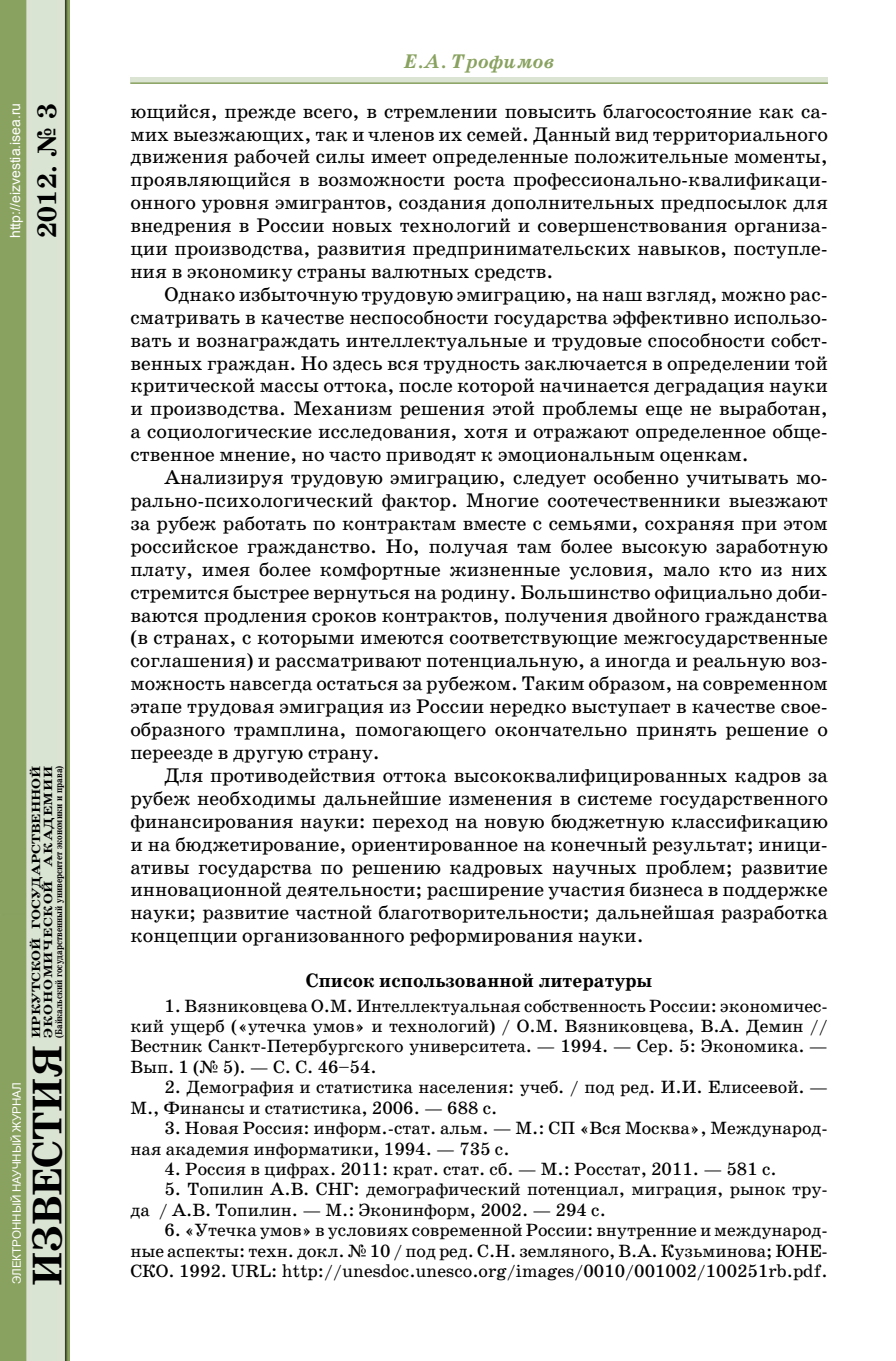
<style>
.page{position:relative;width:896px;height:1361px;background:#fff}
.page>*{position:absolute;margin:0;border:0;box-sizing:border-box;transform-origin:0 0}
.t1{font:700 42px "School Book C";color:#000}
.t2{font:700 27px "School Book C";color:#000}
.t3{font:20px/22.8px "School Book C";color:#000;text-align:justify}
.t4{font:italic 700 20px "School Book C";color:#89a260}
.t5{font:700 19.6px "School Book C";color:#000}
.t6{font:18px/20.4px "School Book C";color:#000}
.t7{font:14px "Arial";color:#fff}
.t8{font:700 12px/12px "School Book C";color:#000;scale:1.25 1}
.t9{font:11.6px "Arial";color:#fff}
.t10{font:700 10px "School Book C";color:#000;scale:.85 1}
</style>
<div class="page">
<div style="left:130px;top:77px;width:698px;height:7px;background:#dbe4d3"></div>
<img style="left:0;top:0;width:70px;height:1361px">
<hr style="left:130px;top:82px;width:698px;height:2px;background:#89a260">
<p class="t7" style="left:6px;top:238px;width:137px;rotate:-90deg">http://eizvestia.isea.ru</p>
<h2 class="t2" style="left:32px;top:238px;width:136px;rotate:-90deg">2012. № 3</h2>
<p class="t9" style="left:9px;top:1284px;width:203px;rotate:-90deg">ЭЛЕКТРОННЫЙ НАУЧНЫЙ ЖУРНАЛ</p>
<p class="t8" style="left:30px;top:1037px;width:219px;rotate:-90deg">ИРКУТСКОЙ ГОСУДАРСТВЕННОЙ<br>ЭКОНОМИЧЕСКОЙ АКАДЕМИИ</p>
<p class="t10" style="left:53px;top:1037px;width:322px;rotate:-90deg">(Байкальский государственный университет экономики и права)</p>
<h1 class="t1" style="left:24px;top:1286px;width:243px;rotate:-90deg">ИЗВЕСТИЯ</h1>
<p class="t4" style="left:404px;top:51px;width:152px">Е.А. Трофимов</p>
<p class="t3" style="left:130px;top:100px;width:699px">ющийся, прежде всего, в стремлении повысить благосостояние как са&shy;мих выезжающих, так и членов их семей. Данный вид территориального движения рабочей силы имеет определенные положительные моменты, проявляющийся в возможности роста профессионально-квалификаци&shy;онного уровня эмигрантов, создания дополнительных предпосылок для внедрения в России новых технологий и совершенствования организа&shy;ции производства, развития предпринимательских навыков, поступле&shy;ния в экономику страны валютных средств.</p>
<p class="t3" style="left:130px;top:283px;width:699px;text-indent:34px">Однако избыточную трудовую эмиграцию, на наш взгляд, можно рас&shy;сматривать в качестве неспособности государства эффективно использо&shy;вать и вознаграждать интеллектуальные и трудовые способности собст&shy;венных граждан. Но здесь вся трудность заключается в определении той критической массы оттока, после которой начинается деградация науки и производства. Механизм решения этой проблемы еще не выработан, а социологические исследования, хотя и отражают определенное обще&shy;ственное мнение, но часто приводят к эмоциональным оценкам.</p>
<p class="t3" style="left:130px;top:466px;width:699px;text-indent:34px">Анализируя трудовую эмиграцию, следует особенно учитывать мо&shy;рально-психологический фактор. Многие соотечественники выезжают за рубеж работать по контрактам вместе с семьями, сохраняя при этом российское гражданство. Но, получая там более высокую заработную плату, имея более комфортные жизненные условия, мало кто из них стремится быстрее вернуться на родину. Большинство официально доби&shy;ваются продления сроков контрактов, получения двойного гражданства (в странах, с которыми имеются соответствующие межгосударственные соглашения) и рассматривают потенциальную, а иногда и реальную воз&shy;можность навсегда остаться за рубежом. Таким образом, на современном этапе трудовая эмиграция из России нередко выступает в качестве свое&shy;образного трамплина, помогающего окончательно принять решение о переезде в другую страну.</p>
<p class="t3" style="left:130px;top:764px;width:699px;text-indent:34px">Для противодействия оттока высококвалифицированных кадров за рубеж необходимы дальнейшие изменения в системе государственного финансирования науки: переход на новую бюджетную классификацию и на бюджетирование, ориентированное на конечный результат; иници&shy;ативы государства по решению кадровых научных проблем; развитие инновационной деятельности; расширение участия бизнеса в поддержке науки; развитие частной благотворительности; дальнейшая разработка концепции организованного реформирования науки.</p>
<p class="t5" style="left:306px;top:969px;width:348px">Список использованной литературы</p>
<p class="t6" style="left:130px;top:995px;width:699px;text-align:justify;text-indent:34px">1. Вязниковцева О.М. Интеллектуальная собственность России: экономичес&shy;кий ущерб («утечка умов» и технологий) / О.М. Вязниковцева, В.А. Демин // Вестник Санкт-Петербургского университета. — 1994. — Сер. 5: Экономика. — Вып. 1 (№ 5). — С. С. 46–54.</p>
<p class="t6" style="left:130px;top:1077px;width:699px;text-indent:34px">2. Демография и статистика населения: учеб. / под ред. И.И. Елисеевой. —<br>М., Финансы и статистика, 2006. — 688 с.</p>
<p class="t6" style="left:130px;top:1118px;width:699px;text-indent:34px">3. Новая Россия: информ.-стат. альм. — М.: СП «Вся Москва», Международ&shy;ная академия информатики, 1994. — 735 с.</p>
<p class="t6" style="left:164px;top:1159px;width:614px">4. Россия в цифрах. 2011: крат. стат. сб. — М.: Росстат, 2011. — 581 с.</p>
<p class="t6" style="left:130px;top:1179px;width:699px;text-indent:34px">5. Топилин А.В. СНГ: демографический потенциал, миграция, рынок тру&shy;да / А.В. Топилин. — М.: Эконинформ, 2002. — 294 с.</p>
<p class="t6" style="left:130px;top:1220px;width:699px;text-align:justify;text-indent:34px">6. «Утечка умов» в условиях современной России: внутренние и международ&shy;ные аспекты: техн. докл. № 10 / под ред. С.Н. земляного, В.А. Кузьминова; ЮНЕ-СКО. 1992. URL: http://unesdoc.unesco.org/images/0010/001002/100251rb.pdf.</p>
</div>
